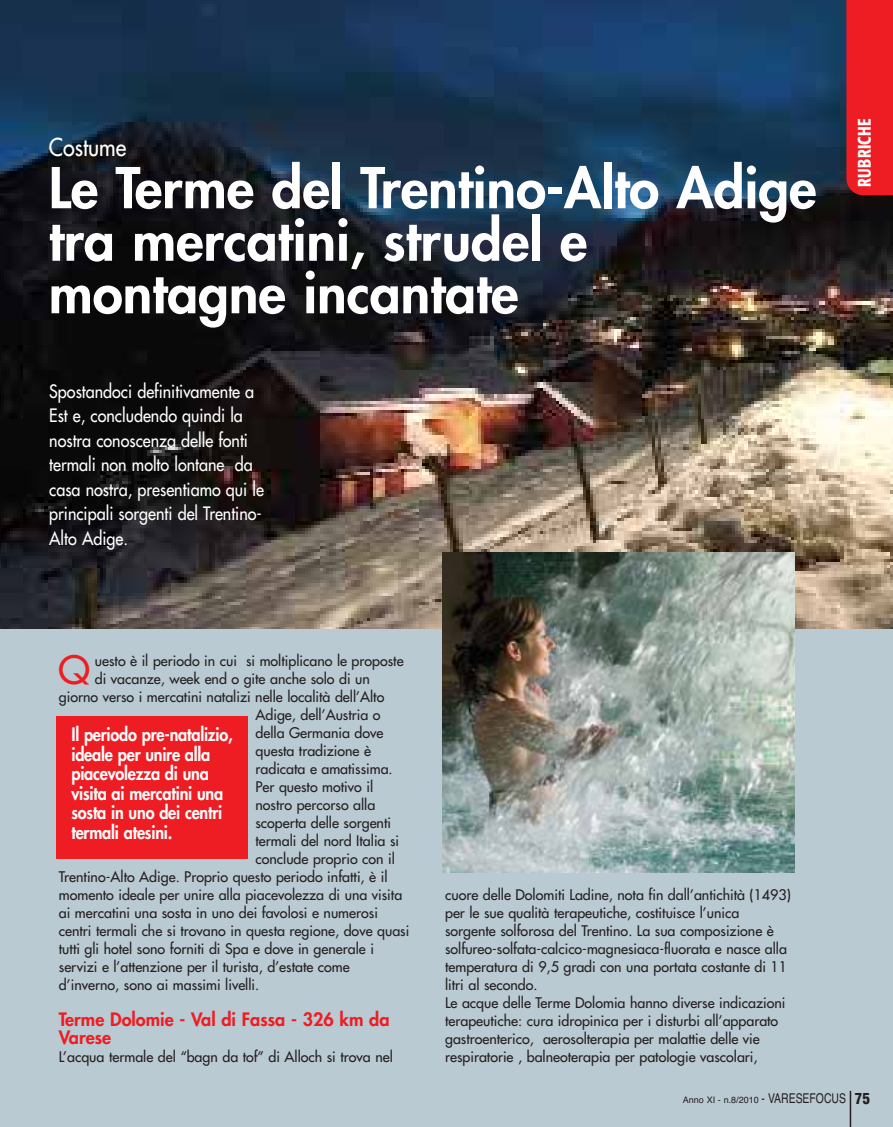
<style>
.page{position:relative;width:893px;height:1127px;background:#bacad2}
.page>*{position:absolute;margin:0;border:0;box-sizing:border-box;transform-origin:0 0}
.t1{font:800 54.75px/52.5px "Futura";color:#fff}
.t2{font:38.1px "Futura";color:#ee1d23}
.t3{font:24px "Futura";color:#fff;scale:.9 1}
.t4{font:18px/24.6px "Futura";color:#fff;scale:.9 1}
.t5{font:800 18px/19.5px "Futura";letter-spacing:-.01em;color:#fff;scale:.9 1}
.t6{font:800 18px/18px "Futura";color:#ee1d23}
.t7{font:500 condensed 18px "Formata";letter-spacing:.02em;color:#fff;scale:.9 1}
.t8{font:14.25px/18px "Futura";color:#231f20}
.t9{font:9px "Helvetica";color:#231f20}
.s1{font-size:13.5px}
.s2{font-weight:900;font-stretch:condensed;font-size:15px}
</style>
<div class="page">
<img style="left:0;top:0;width:893px;height:628px">
<hr style="left:850px;top:1091px;width:1px;height:36px;background:#231f20">
<div style="left:846px;top:0;width:47px;height:195px;background:#ee1d23"></div>
<div style="left:57px;top:716px;width:191px;height:143px;background:#ee1d23"></div>
<img style="left:442px;top:553px;width:352px;height:319px">
<h3 class="t3" style="left:49px;top:135px;width:88px">Costume</h3>
<h1 class="t1" style="left:49px;top:166px;width:769px">Le Terme del Trentino-Alto Adige tra mercatini, strudel e montagne incantate</h1>
<p class="t4" style="left:49px;top:380px;width:240px">Spostandoci definitivamente a<br>Est e, concludendo quindi la nostra conoscenza delle fonti termali non molto lontane da casa nostra, presentiamo qui le principali sorgenti del Trentino-<br>Alto Adige.</p>
<h2 class="t2" style="left:58px;top:651px;width:33px">Q</h2>
<p class="t8" style="left:95px;top:653px;width:310px">uesto è il periodo in cui si moltiplicano le proposte</p>
<p class="t8" style="left:95px;top:671px;width:277px">di vacanze, week end o gite anche solo di un</p>
<p class="t8" style="left:59px;top:689px;width:327px">giorno verso i mercatini natalizi nelle località dell’Alto</p>
<p class="t8" style="left:256px;top:707px;width:127px">Adige, dell’Austria o</p>
<p class="t8" style="left:256px;top:725px;width:129px">della Germania dove</p>
<p class="t8" style="left:256px;top:743px;width:117px">questa tradizione è</p>
<p class="t8" style="left:256px;top:761px;width:139px">radicata e amatissima.</p>
<p class="t8" style="left:256px;top:779px;width:119px">Per questo motivo il</p>
<p class="t8" style="left:256px;top:797px;width:121px">nostro percorso alla</p>
<p class="t8" style="left:256px;top:815px;width:137px">scoperta delle sorgenti</p>
<p class="t8" style="left:256px;top:833px;width:145px">termali del nord Italia si</p>
<p class="t8" style="left:256px;top:851px;width:141px">conclude proprio con il</p>
<p class="t8" style="left:59px;top:869px;width:330px">Trentino-Alto Adige. Proprio questo periodo infatti, è il</p>
<p class="t8" style="left:59px;top:887px;width:345px">momento ideale per unire alla piacevolezza di una visita</p>
<p class="t8" style="left:59px;top:905px;width:321px">ai mercatini una sosta in uno dei favolosi e numerosi</p>
<p class="t8" style="left:59px;top:923px;width:352px">centri termali che si trovano in questa regione, dove quasi</p>
<p class="t8" style="left:59px;top:941px;width:317px">tutti gli hotel sono forniti di Spa e dove in generale i</p>
<p class="t8" style="left:59px;top:959px;width:292px">servizi e l’attenzione per il turista, d’estate come</p>
<p class="t8" style="left:59px;top:977px;width:202px">d’inverno, sono ai massimi livelli.</p>
<p class="t6" style="left:59px;top:1012px;width:332px">Terme Dolomie - Val di Fassa - 326 km da<br>Varese</p>
<p class="t8" style="left:59px;top:1049px;width:335px">L’acqua termale del “bagn da tof” di Alloch si trova nel</p>
<p class="t5" style="left:71px;top:726px;width:181px">Il periodo pre-natalizio, ideale per unire alla piacevolezza di una visita ai mercatini una sosta in uno dei centri termali atesini.</p>
<p class="t8" style="left:445px;top:887px;width:347px">cuore delle Dolomiti Ladine, nota fin dall’antichità (1493) per le sue qualità terapeutiche, costituisce l’unica sorgente solforosa del Trentino. La sua composizione è solfureo-solfata-calcico-magnesiaca-fluorata e nasce alla temperatura di 9,5 gradi con una portata costante di 11 litri al secondo.<br>Le acque delle Terme Dolomia hanno diverse indicazioni terapeutiche: cura idropinica per i disturbi all’apparato gastroenterico, aerosolterapia per malattie delle vie respiratorie , balneoterapia per patologie vascolari,</p>
<p class="t7" style="left:857px;top:187px;width:77px;rotate:-90deg">RUBRICHE</p>
<p class="t9" style="left:683px;top:1096px;width:189px">Anno XI - n.8/2010 <span class="s1">- VARESEFOCUS</span> <span class="s2">75</span></p>
</div>
